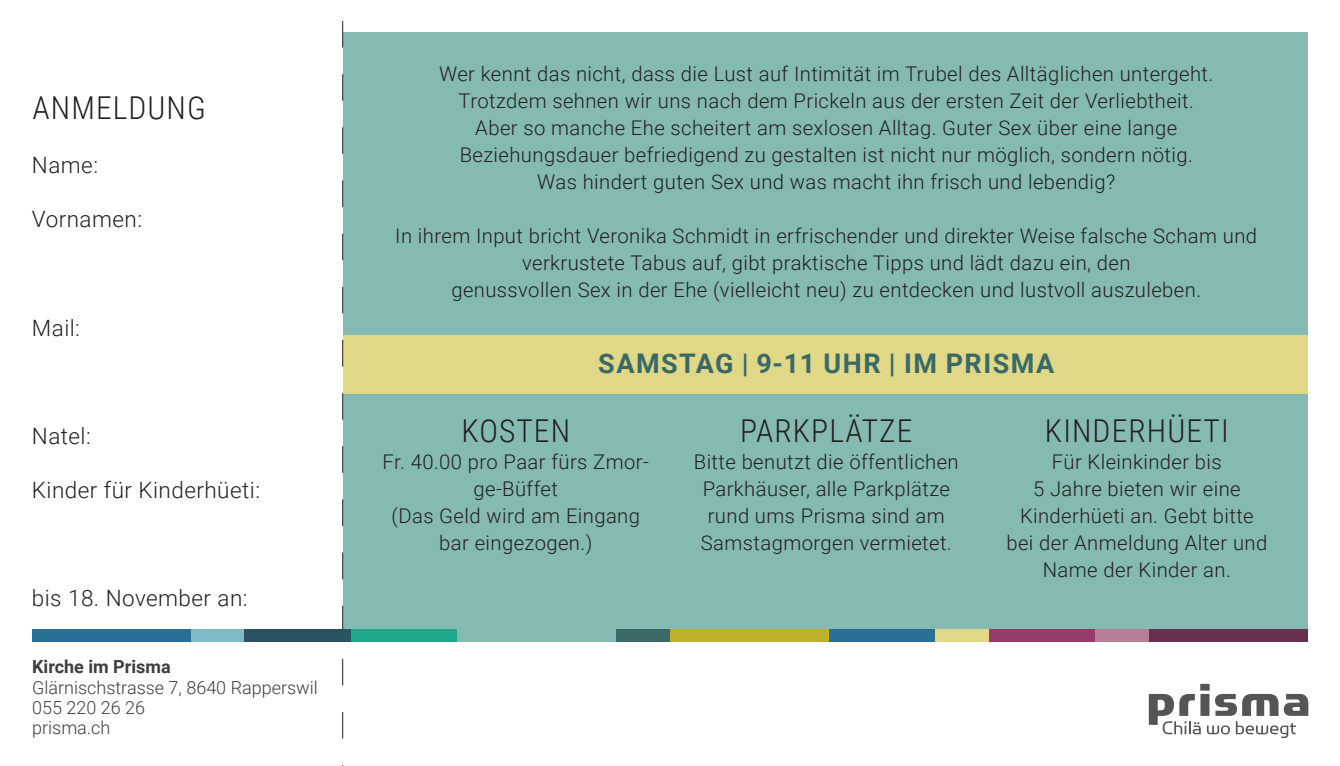
<style>
.page{position:relative;width:1340px;height:766px;background:#fff}
.page>*{position:absolute;margin:0;border:0;box-sizing:border-box;transform-origin:0 0}
.t1{font:300 31.5px "Roboto Condensed";letter-spacing:.035em;color:#231f20}
.t2{font:700 27px "Roboto";letter-spacing:.055em;color:#396a67}
.t3{font:300 22.5px "Roboto";letter-spacing:.02em;color:#231f20}
.t4{font:300 20.25px/27px "Roboto";letter-spacing:.02em;color:#231f20;text-align:center}
.t5{font:300 18px/20.2px "Roboto";color:#3e3e3f}
.t6{font:700 18px "Roboto";color:#3e3e3f}
</style>
<div class="page">
<div style="left:32px;top:32px;width:1275px;height:609px;background:#84bab1"></div>
<div style="left:32px;top:335px;width:1275px;height:58px;background:#e0d787"></div>
<div style="left:32px;top:21px;width:311px;height:718px;background:#fff"></div>
<div style="left:32px;top:628px;width:159px;height:13px;background:#287095"></div>
<div style="left:191px;top:628px;width:53px;height:13px;background:#7fbbc7"></div>
<div style="left:244px;top:628px;width:107px;height:13px;background:#2a5362"></div>
<div style="left:351px;top:628px;width:106px;height:13px;background:#1fa88b"></div>
<div style="left:617px;top:628px;width:53px;height:13px;background:#396a67"></div>
<div style="left:670px;top:628px;width:159px;height:13px;background:#bfb12b"></div>
<div style="left:829px;top:628px;width:106px;height:13px;background:#287095"></div>
<div style="left:935px;top:628px;width:54px;height:13px;background:#e0d787"></div>
<div style="left:989px;top:628px;width:106px;height:13px;background:#953c6a"></div>
<div style="left:1148px;top:628px;width:159px;height:13px;background:#673050"></div>
<div style="left:1095px;top:628px;width:53px;height:13px;background:#b77e9a"></div>
<svg style="left:1148px;top:683px;width:160px;height:54px"></svg>
<h1 class="t1" style="left:32px;top:86px;width:175px">ANMELDUNG</h1>
<p class="t3" style="left:32px;top:150px;width:68px">Name:</p>
<p class="t3" style="left:32px;top:204px;width:112px">Vornamen:</p>
<p class="t3" style="left:32px;top:312px;width:50px">Mail:</p>
<p class="t3" style="left:32px;top:420px;width:60px">Natel:</p>
<p class="t3" style="left:32px;top:474px;width:230px">Kinder für Kinderhüeti:</p>
<p class="t3" style="left:32px;top:582px;width:217px">bis 18. November an:</p>
<p class="t6" style="left:32px;top:654px;width:140px">Kirche im Prisma</p>
<p class="t5" style="left:32px;top:676px;width:287px">Glärnischstrasse 7, 8640 Rapperswil<br>055 220 26 26<br>prisma.ch</p>
<p class="t4" style="left:439px;top:59px;width:775px">Wer kennt das nicht, dass die Lust auf Intimität im Trubel des Alltäglichen untergeht.<br>Trotzdem sehnen wir uns nach dem Prickeln aus der ersten Zeit der Verliebtheit.<br>Aber so manche Ehe scheitert am sexlosen Alltag. Guter Sex über eine lange Beziehungsdauer befriedigend zu gestalten ist nicht nur möglich, sondern nötig.<br>Was hindert guten Sex und was macht ihn frisch und lebendig?</p>
<p class="t4" style="left:395px;top:221px;width:863px">In ihrem Input bricht Veronika Schmidt in erfrischender und direkter Weise falsche Scham und verkrustete Tabus auf, gibt praktische Tipps und lädt dazu ein, den<br>genussvollen Sex in der Ehe (vielleicht neu) zu entdecken und lustvoll auszuleben.</p>
<h2 class="t2" style="left:598px;top:345px;width:435px">Samstag | 9-11 Uhr | IM PRISMA</h2>
<h1 class="t1" style="left:461px;top:408px;width:110px">KOSTEN</h1>
<p class="t4" style="left:382px;top:447px;width:268px">Fr. 40.00 pro Paar fürs Zmor&shy;ge-Büffet<br>(Das Geld wird am Eingang bar eingezogen.)</p>
<h1 class="t1" style="left:740px;top:408px;width:174px">PARKPLÄTZE</h1>
<p class="t4" style="left:694px;top:447px;width:266px">Bitte benutzt die öffentlichen<br>Parkhäuser, alle Parkplätze rund ums Prisma sind am<br>Samstagmorgen vermietet.</p>
<h1 class="t1" style="left:1044px;top:408px;width:185px">KINDERHÜETI</h1>
<p class="t4" style="left:1006px;top:447px;width:262px">Für Kleinkinder bis<br>5 Jahre bieten wir eine<br>Kinderhüeti an. Gebt bitte bei der Anmeldung Alter und<br>Name der Kinder an.</p>
</div>
